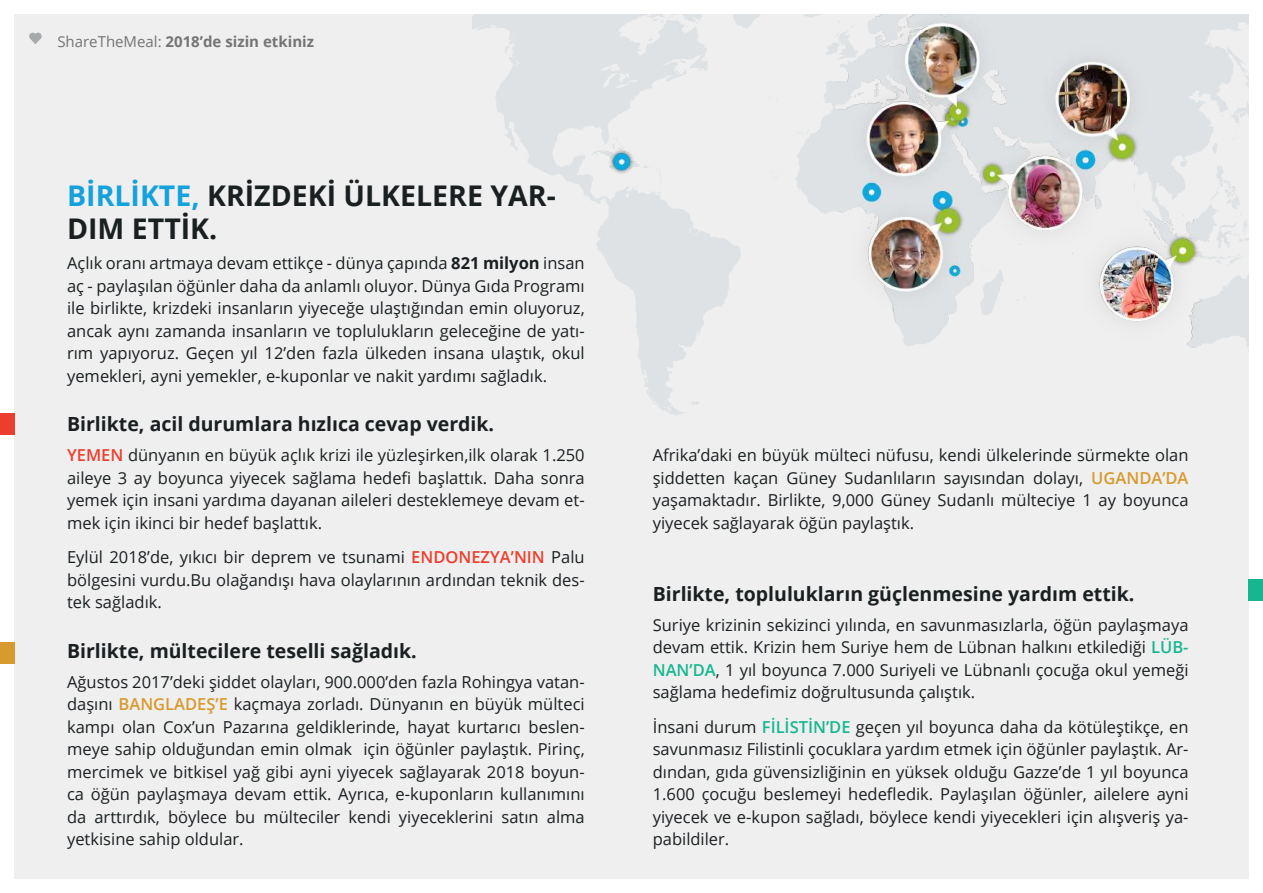
<style>
.page{position:relative;width:1263px;height:893px;background:#fff}
.page>*{position:absolute;margin:0;border:0;box-sizing:border-box;transform-origin:0 0}
.t1{font:700 28.5px/33px "Open Sans";color:#1a1f21}
.t2{font:700 19.5px "Open Sans";color:#1a1f21}
.t3{font:16.5px/22.5px "Open Sans";color:#1a1f21;text-align:justify}
.t4{font:700 15px "Open Sans";color:#757474}
.s1{font-weight:400}
.s2{color:#14a2dc}
.s3{font-weight:700}
.s4{font-weight:600;color:#ec3e2c}
.s5{font-weight:600;color:#d79a2f}
.s6{font-weight:600;color:#16b790}
</style>
<div class="page">
<div style="left:14px;top:14px;width:1235px;height:865px;background:#efefef"></div>
<img style="left:473px;top:14px;width:776px;height:401px">
<div style="left:0;top:414px;width:14px;height:21px;background:#ec3e2c"></div>
<div style="left:0;top:642px;width:14px;height:21px;background:#d79a2f"></div>
<div style="left:1249px;top:579px;width:14px;height:21px;background:#16b790"></div>
<svg style="left:29px;top:33px;width:13px;height:11px"></svg>
<p class="t4" style="left:57px;top:31px;width:258px"><span class="s1">ShareTheMeal:</span> 2018’de sizin etkiniz</p>
<h1 class="t1" style="left:67px;top:178px;width:490px"><span class="s2">BI RLI KTE,</span> KRIZDEKI ÜLKELERE YAR-<br>DIM ETTİK.</h1>
<p class="t3" style="left:67px;top:251px;width:519px">Açlık oranı artmaya devam ettikçe - dünya çapında <span class="s3">821 milyon</span> insan aç - paylaşılan öğünler daha da anlamlı oluyor. Dünya Gıda Programı ile birlikte, krizdeki insanların yiyeceğe ulaştığından emin oluyoruz, ancak aynı zamanda insanların ve toplulukların geleceğine de yatı&shy;rım yapıyoruz. Geçen yıl 12’den fazla ülkeden insana ulaştık, okul yemekleri, ayni yemekler, e-kuponlar ve nakit yardımı sağladık.</p>
<p class="t2" style="left:67px;top:410px;width:429px">Birlikte, acil durumlara hızlıca cevap verdik.</p>
<p class="t3" style="left:67px;top:443px;width:519px"><span class="s4">YEMEN</span> dünyanın en büyük açlık krizi ile yüzleşirken,ilk olarak 1.250 aileye 3 ay boyunca yiyecek sağlama hedefi başlattık. Daha sonra yemek için insani yardıma dayanan aileleri desteklemeye devam et&shy;mek için ikinci bir hedef başlattık.</p>
<p class="t3" style="left:67px;top:545px;width:519px">Eylül 2018’de, yıkıcı bir deprem ve tsunami <span class="s4">ENDONEZYA’NIN</span> Palu bölgesini vurdu.Bu olağandışı hava olaylarının ardından teknik des&shy;tek sağladık.</p>
<p class="t2" style="left:67px;top:637px;width:351px">Birlikte, mültecilere teselli sağladık.</p>
<p class="t3" style="left:67px;top:670px;width:519px">Ağustos 2017’deki şiddet olayları, 900.000’den fazla Rohingya vatan&shy;daşını <span class="s5">BANGLADEŞ’E</span> kaçmaya zorladı. Dünyanın en büyük mülteci kampı olan Cox’un Pazarına geldiklerinde, hayat kurtarıcı beslen&shy;meye sahip olduğundan emin olmak için öğünler paylaştık. Pirinç, mercimek ve bitkisel yağ gibi ayni yiyecek sağlayarak 2018 boyun&shy;ca öğün paylaşmaya devam ettik. Ayrıca, e-kuponların kullanımını da arttırdık, böylece bu mülteciler kendi yiyeceklerini satın alma yetkisine sahip oldular.</p>
<p class="t3" style="left:653px;top:443px;width:537px">Afrika’daki en büyük mülteci nüfusu, kendi ülkelerinde sürmekte olan şiddetten kaçan Güney Sudanlıların sayısından dolayı, <span class="s5">UGANDA’DA </span>yaşamaktadır. Birlikte, 9,000 Güney Sudanlı mülteciye 1 ay boyunca yiyecek sağlayarak öğün paylaştık.</p>
<p class="t2" style="left:653px;top:580px;width:483px">Birlikte, toplulukların güçlenmesine yardım ettik.</p>
<p class="t3" style="left:653px;top:613px;width:537px">Suriye krizinin sekizinci yılında, en savunmasızlarla, öğün paylaşmaya devam ettik. Krizin hem Suriye hem de Lübnan halkını etkilediği <span class="s6">LÜB-NAN’DA</span>, 1 yıl boyunca 7.000 Suriyeli ve Lübnanlı çocuğa okul yemeği sağlama hedefimiz doğrultusunda çalıştık.</p>
<p class="t3" style="left:653px;top:715px;width:537px">İnsani durum <span class="s6">FILISTIN’DE</span> geçen yıl boyunca daha da kötüleştikçe, en savunmasız Filistinli çocuklara yardım etmek için öğünler paylaştık. Ar&shy;dından, gıda güvensizliğinin en yüksek olduğu Gazze’de 1 yıl boyunca 1.600 çocuğu beslemeyi hedefledik. Paylaşılan öğünler, ailelere ayni yiyecek ve e-kupon sağladı, böylece kendi yiyecekleri için alışveriş ya&shy;pabildiler.</p>
</div>
